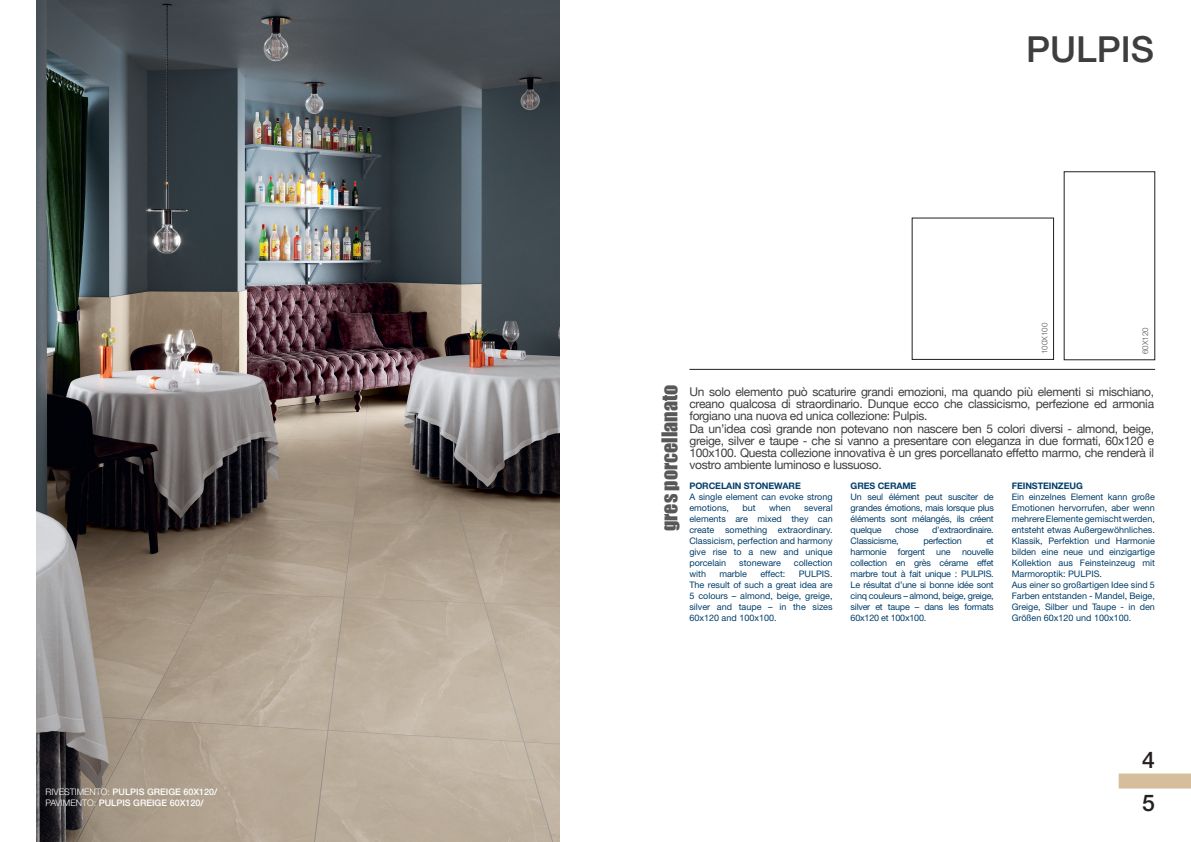
<style>
.page{position:relative;width:1191px;height:842px;background:#fff}
.page>*{position:absolute;margin:0;border:0;box-sizing:border-box;transform-origin:0 0}
.t1{font:500 36px "Helvetica Neue LT Std";color:#3e3e3f}
.t2{font:500 23px "Helvetica Neue LT Std";color:#231f20}
.t3{font:20px "Impact";color:#57585a}
.t4{font:12px/12.3px "Helvetica Neue";letter-spacing:-.025em;color:#3e3e3f;text-align:justify}
.t5{font:9px/11px "Helvetica Neue LT Std";color:#003e6b;text-align:justify}
.t6{font:500 9px "Helvetica Neue LT Std";color:#fff}
.t7{font:9px "Helvetica Neue LT Std";letter-spacing:-.025em;color:#003e6b}
.t8{font:700 9px "Helvetica Neue LT Std";letter-spacing:-.01em;color:#003e6b}
.t9{font:300 8px "Helvetica Neue LT Std";color:#545557}
.s1{font-weight:300}
</style>
<div class="page">
<div style="left:1118px;top:773px;width:73px;height:15px;background:#d6bd9b"></div>
<img style="left:36px;top:0;width:523px;height:842px">
<hr style="left:689px;top:369px;width:466px;height:1px;background:#231f20">
<p class="t6" style="left:45px;top:787px;width:174px"><span class="s1">RIVESTIMENTO:</span> PULPIS GREIGE 60X120/</p>
<p class="t6" style="left:45px;top:797px;width:160px"><span class="s1">PAVIMENTO:</span> PULPIS GREIGE 60X120/</p>
<p class="t1" style="left:1026px;top:27px;width:130px">PULPIS</p>
<p class="t9" style="left:1039px;top:354px;width:33px;rotate:-90deg">100X100</p>
<p class="t9" style="left:1140px;top:354px;width:28px;rotate:-90deg">60X120</p>
<p class="t3" style="left:654px;top:531px;width:148px;rotate:-90deg">gres porcellanato</p>
<p class="t4" style="left:689px;top:386px;width:466px">Un solo elemento può scaturire grandi emozioni, ma quando più elementi si mischiano, creano qualcosa di straordinario. Dunque ecco che classicismo, perfezione ed armonia forgiano una nuova ed unica collezione: Pulpis.</p>
<p class="t4" style="left:689px;top:423px;width:466px">Da un’idea così grande non potevano non nascere ben 5 colori diversi - almond, beige, greige, silver e taupe - che si vanno a presentare con eleganza in due formati, 60x120 e 100x100. Questa collezione innovativa è un gres porcellanato effetto marmo, che renderà il vostro ambiente luminoso e lussuoso.</p>
<p class="t8" style="left:689px;top:481px;width:113px">PORCELAIN STONEWARE</p>
<p class="t5" style="left:689px;top:491px;width:145px">A single element can evoke strong emotions,</p>
<p class="t5" style="left:689px;top:502px;width:145px;text-indent:115px">several elements are mixed they can create something extraordinary.<br>Classicism, perfection and harmony give rise to a new and unique porcelain</p>
<p class="t5" style="left:742px;top:502px;width:15px">but</p>
<p class="t5" style="left:769px;top:502px;width:23px">when</p>
<p class="t5" style="left:739px;top:557px;width:43px">stoneware</p>
<p class="t5" style="left:794px;top:557px;width:40px">collection</p>
<p class="t5" style="left:689px;top:568px;width:145px;text-indent:109px">PULPIS.<br>The result of such a great idea are 5 colours – almond, beige, greige, silver and taupe – in the sizes 60x120 and 100x100.</p>
<p class="t5" style="left:689px;top:568px;width:18px">with</p>
<p class="t5" style="left:719px;top:568px;width:29px">marble</p>
<p class="t5" style="left:760px;top:568px;width:27px">effect:</p>
<p class="t8" style="left:850px;top:481px;width:67px">GRES CERAME</p>
<p class="t5" style="left:850px;top:491px;width:145px">Un seul élément peut susciter de grandes émotions, mais lorsque plus éléments sont mélangés, ils créent quelque</p>
<p class="t5" style="left:895px;top:524px;width:25px">chose</p>
<p class="t7" style="left:932px;top:525px;width:63px">d’extraordinaire.</p>
<p class="t7" style="left:850px;top:536px;width:50px">Classicisme,</p>
<p class="t7" style="left:923px;top:536px;width:40px">perfection</p>
<p class="t5" style="left:986px;top:535px;width:9px">et</p>
<p class="t7" style="left:850px;top:547px;width:37px">harmonie</p>
<p class="t7" style="left:898px;top:547px;width:29px">forgent</p>
<p class="t5" style="left:936px;top:546px;width:16px">une</p>
<p class="t5" style="left:850px;top:546px;width:145px;text-indent:111px">nouvelle collection en grès cérame effet marbre tout à fait unique : PULPIS.<br>Le résultat d’une si bonne idée sont cinq couleurs – almond, beige, greige, silver et taupe – dans les formats 60x120 et 100x100.</p>
<p class="t8" style="left:1011px;top:481px;width:73px">FEINSTEINZEUG</p>
<p class="t5" style="left:1011px;top:491px;width:145px">Ein einzelnes Element kann große Emotionen hervorrufen, aber wenn mehrere Elemente gemischt werden, entsteht etwas Außergewöhnliches.<br>Klassik, Perfektion und Harmonie bilden eine neue und einzigartige Kollektion aus Feinsteinzeug mit Marmoroptik: PULPIS.</p>
<p class="t5" style="left:1011px;top:579px;width:145px">Aus einer so großartigen Idee sind 5<br>Farben entstanden - Mandel, Beige, Greige, Silber und Taupe - in den Größen 60x120 und 100x100.</p>
<h2 class="t2" style="left:1142px;top:746px;width:14px">4</h2>
<h2 class="t2" style="left:1142px;top:789px;width:14px">5</h2>
</div>
